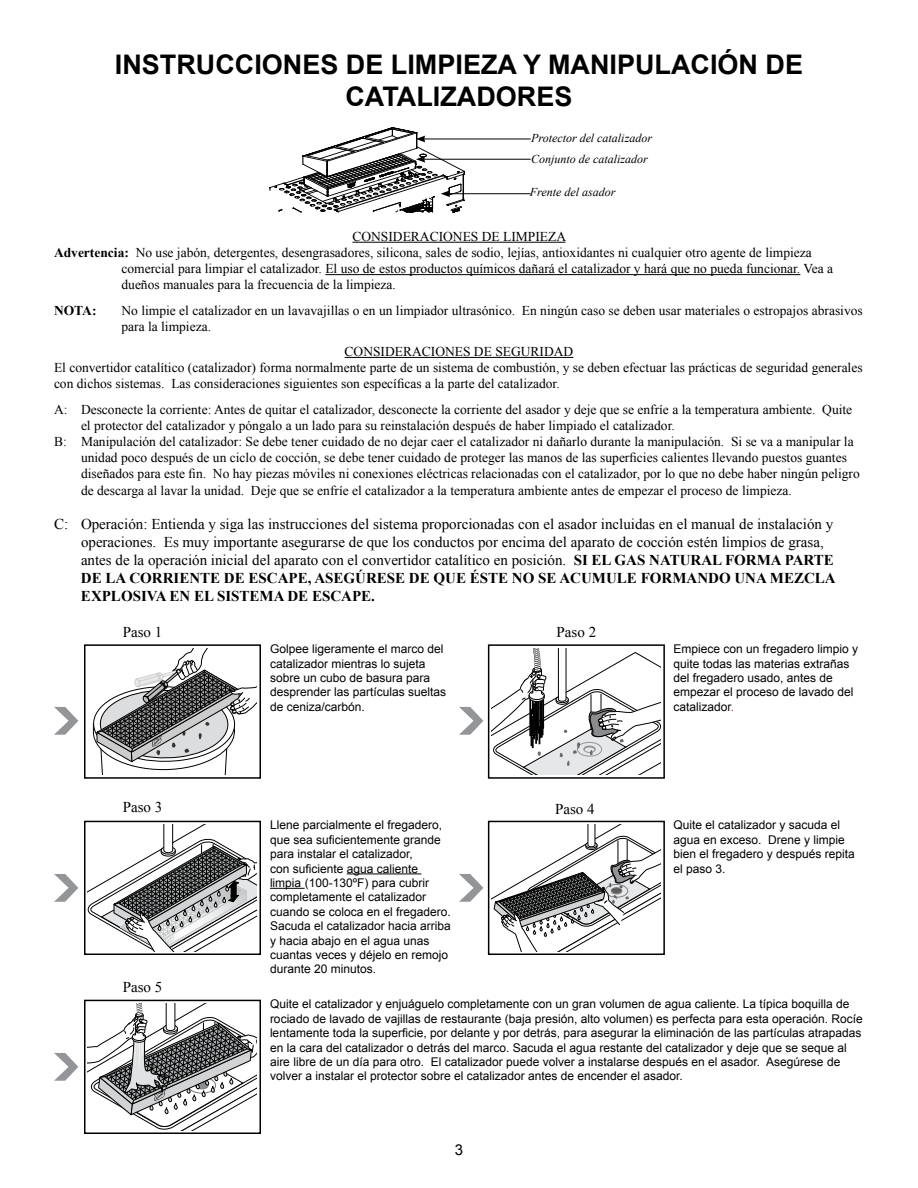
<style>
.page{position:relative;width:918px;height:1188px;background:#fff}
.page>*{position:absolute;margin:0;border:0;box-sizing:border-box;transform-origin:0 0}
.t1{font:700 27px/32.4px "Arial";color:#000;text-align:center}
.t2{font:15px/18px "Times New Roman";color:#000}
.t3{font:15px "Arial";color:#000}
.t4{font:13.5px/16.2px "Times New Roman";color:#000}
.t5{font:700 13.5px "Times New Roman";color:#000}
.t6{font:12px/14.4px "Arial";color:#000}
.t7{font:italic 12px/20.9px "Times New Roman";color:#000}
.s1{font-weight:700}
.s2{color:#f00}
</style>
<div class="page">
<svg style="left:92px;top:648px;width:165px;height:127px"></svg>
<div style="left:84px;top:644px;width:177px;height:135px;border:2px solid #000"></div>
<svg style="left:87px;top:824px;width:170px;height:128px"></svg>
<div style="left:84px;top:821px;width:177px;height:134px;border:2px solid #000"></div>
<svg style="left:491px;top:648px;width:170px;height:127px"></svg>
<div style="left:488px;top:644px;width:177px;height:135px;border:2px solid #000"></div>
<svg style="left:491px;top:824px;width:170px;height:128px"></svg>
<div style="left:488px;top:821px;width:177px;height:134px;border:2px solid #000"></div>
<svg style="left:87px;top:1003px;width:170px;height:128px"></svg>
<div style="left:84px;top:1000px;width:177px;height:134px;border:2px solid #000"></div>
<svg style="left:459px;top:707px;width:24px;height:28px"></svg>
<svg style="left:54px;top:707px;width:24px;height:28px"></svg>
<svg style="left:459px;top:874px;width:24px;height:28px"></svg>
<svg style="left:54px;top:874px;width:24px;height:28px"></svg>
<svg style="left:54px;top:1053px;width:24px;height:28px"></svg>
<hr style="left:352px;top:242px;width:213px;height:1px;background:#000">
<hr style="left:325px;top:274px;width:475px;height:1px;background:#000">
<hr style="left:345px;top:357px;width:228px;height:1px;background:#000">
<hr style="left:423px;top:159px;width:108px;height:1px;background:#000">
<hr style="left:423px;top:139px;width:108px;height:1px;background:#000">
<hr style="left:448px;top:193px;width:83px;height:1px;background:#000">
<svg style="left:269px;top:127px;width:214px;height:86px"></svg>
<hr style="left:347px;top:873px;width:74px;height:1px;background:#000">
<hr style="left:270px;top:888px;width:35px;height:1px;background:#000">
<h1 class="t1" style="left:115px;top:49px;width:690px">INSTRUCCIONES DE LIMPIEZA Y MANIPULACIÓN DE<br>CATALIZADORES</h1>
<p class="t7" style="left:531px;top:127px;width:122px">Protector del catalizador<br>Conjunto de catalizador</p>
<p class="t7" style="left:530px;top:181px;width:87px">Frente del asador</p>
<p class="t4" style="left:352px;top:228px;width:215px">CONSIDERACIONES DE LIMPIEZA</p>
<p class="t4" style="left:54px;top:244px;width:759px"><span class="s1">Advertencia:</span> No use jabón, detergentes, desengrasadores, silicona, sales de sodio, lejías, antioxidantes ni cualquier otro agente de limpieza</p>
<p class="t4" style="left:122px;top:260px;width:713px">comercial para limpiar el catalizador. El uso de estos productos químicos dañará el catalizador y hará que no pueda funcionar. Vea a</p>
<p class="t4" style="left:122px;top:277px;width:276px">dueños manuales para la frecuencia de la limpieza.</p>
<p class="t5" style="left:54px;top:301px;width:44px">NOTA:</p>
<p class="t4" style="left:122px;top:302px;width:743px">No limpie el catalizador en un lavavajillas o en un limpiador ultrasónico. En ningún caso se deben usar materiales o estropajos abrasivos para la limpieza.</p>
<p class="t4" style="left:54px;top:343px;width:810px;text-indent:291px">CONSIDERACIONES DE SEGURIDAD<br>El convertidor catalítico (catalizador) forma normalmente parte de un sistema de combustión, y se deben efectuar las prácticas de seguridad generales con dichos sistemas. Las consideraciones siguientes son específicas a la parte del catalizador.</p>
<p class="t4" style="left:54px;top:401px;width:800px">A: Desconecte la corriente: Antes de quitar el catalizador, desconecte la corriente del asador y deje que se enfríe a la temperatura ambiente. Quite</p>
<p class="t4" style="left:81px;top:417px;width:595px">el protector del catalizador y póngalo a un lado para su reinstalación después de haber limpiado el catalizador.</p>
<p class="t4" style="left:54px;top:433px;width:801px">B: Manipulación del catalizador: Se debe tener cuidado de no dejar caer el catalizador ni dañarlo durante la manipulación. Si se va a manipular la</p>
<p class="t4" style="left:81px;top:449px;width:767px">unidad poco después de un ciclo de cocción, se debe tener cuidado de proteger las manos de las superficies calientes llevando puestos guantes</p>
<p class="t4" style="left:81px;top:466px;width:780px">diseñados para este fin. No hay piezas móviles ni conexiones eléctricas relacionadas con el catalizador, por lo que no debe haber ningún peligro</p>
<p class="t4" style="left:81px;top:482px;width:712px">de descarga al lavar la unidad. Deje que se enfríe el catalizador a la temperatura ambiente antes de empezar el proceso de limpieza.</p>
<p class="t2" style="left:81px;top:515px;width:756px;text-indent:-27px">C: Operación: Entienda y siga las instrucciones del sistema proporcionadas con el asador incluidas en el manual de instalación y operaciones. Es muy importante asegurarse de que los conductos por encima del aparato de cocción estén limpios de grasa, antes de la operación inicial del aparato con el convertidor catalítico en posición. <span class="s1">SI EL GAS NATURAL FORMA PARTE DE LA CORRIENTE DE ESCAPE, ASEGÚRESE DE QUE ÉSTE NO SE ACUMULE FORMANDO UNA MEZCLA EXPLOSIVA EN EL SISTEMA DE ESCAPE.</span></p>
<p class="t2" style="left:123px;top:623px;width:41px">Paso 1</p>
<p class="t2" style="left:557px;top:623px;width:41px">Paso 2</p>
<p class="t2" style="left:123px;top:797px;width:41px">Paso 3</p>
<p class="t2" style="left:123px;top:978px;width:41px">Paso 5</p>
<p class="t6" style="left:270px;top:642px;width:178px">Golpee ligeramente el marco del catalizador mientras lo sujeta sobre un cubo de basura para desprender las partículas sueltas de ceniza/carbón.</p>
<p class="t6" style="left:270px;top:818px;width:182px">Llene parcialmente el fregadero, que sea suficientemente grande para instalar el catalizador,<br>con suficiente agua caliente limpia (100-130ºF) para cubrir completamente el catalizador cuando se coloca en el fregadero.<br>Sacuda el catalizador hacia arriba y hacia abajo en el agua unas cuantas veces y déjelo en remojo durante 20 minutos.</p>
<p class="t2" style="left:555px;top:800px;width:41px">Paso 4</p>
<p class="t6" style="left:674px;top:642px;width:186px">Empiece con un fregadero limpio y quite todas las materias extrañas del fregadero usado, antes de empezar el proceso de lavado del catalizador<span class="s2">.</span></p>
<p class="t6" style="left:674px;top:818px;width:183px">Quite el catalizador y sacuda el agua en exceso. Drene y limpie bien el fregadero y después repita el paso 3.</p>
<p class="t6" style="left:270px;top:997px;width:594px">Quite el catalizador y enjuáguelo completamente con un gran volumen de agua caliente. La típica boquilla de rociado de lavado de vajillas de restaurante (baja presión, alto volumen) es perfecta para esta operación. Rocíe lentamente toda la superficie, por delante y por detrás, para asegurar la eliminación de las partículas atrapadas en la cara del catalizador o detrás del marco. Sacuda el agua restante del catalizador y deje que se seque al aire libre de un día para otro. El catalizador puede volver a instalarse después en el asador. Asegúrese de volver a instalar el protector sobre el catalizador antes de encender el asador.</p>
<p class="t3" style="left:455px;top:1140px;width:10px">3</p>
</div>
